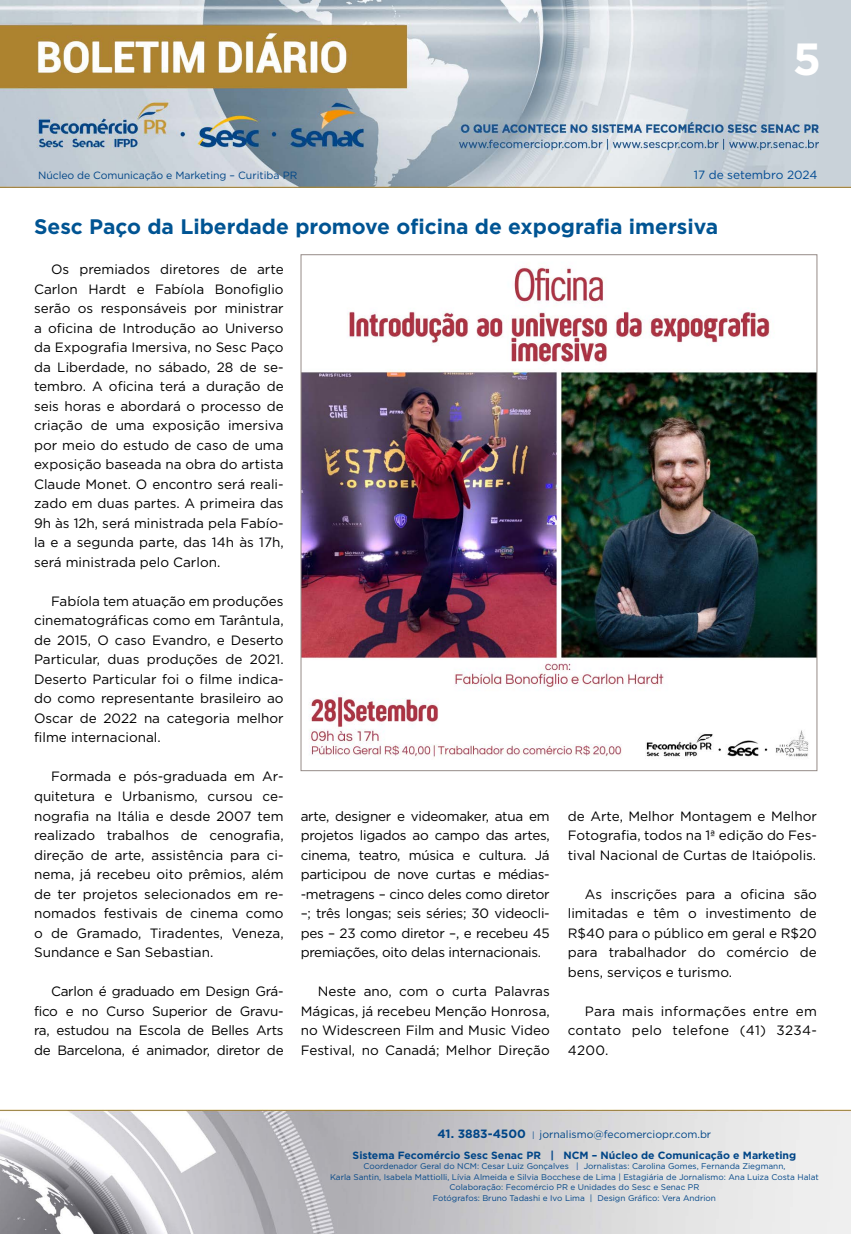
<style>
.page{position:relative;width:851px;height:1234px;background:#fff}
.page>*{position:absolute;margin:0;border:0;box-sizing:border-box;transform-origin:0 0}
.t1{font:700 45px "Gotham";color:#fff}
.t2{font:700 21px "Gotham";color:#005493}
.t3{font:13.5px/19.5px "Gotham";color:#000;text-align:justify}
.t4{font:11.85px "Gotham";color:#004a93}
.t5{font:700 10.5px/21px "Gotham";color:#004587;text-align:center}
.t6{font:10.5px "Gotham";letter-spacing:-.01em;color:#004587}
.t7{font:8.25px/10.5px "Gotham";color:#004587;text-align:center}
.s1{font-size:12px}
.s2{font-weight:400;font-size:8.25px}
.s3{font-weight:400}
</style>
<div class="page">
<img style="left:0;top:0;width:850px;height:188px">
<img style="left:0;top:1109px;width:850px;height:124px">
<img style="left:303px;top:267px;width:512px;height:490px">
<h1 class="t1" style="left:792px;top:29px;width:30px">5</h1>
<p class="t6" style="left:38px;top:168px;width:260px">Núcleo de Comunicação e Marketing – Curitiba PR</p>
<p class="t4" style="left:693px;top:167px;width:125px">17 de setembro 2024</p>
<h2 class="t2" style="left:34px;top:212px;width:685px">Sesc Paço da Liberdade promove oficina de expografia imersiva</h2>
<p class="t3" style="left:34px;top:259px;width:251px;text-indent:17px">Os premiados diretores de arte Carlon Hardt e Fabíola Bonofiglio serão os responsáveis por ministrar a oficina de Introdução ao Universo da Expografia Imersiva, no Sesc Paço da Liberdade, no sábado, 28 de se&shy;tembro. A oficina terá a duração de seis horas e abordará o processo de criação de uma exposição imersiva por meio do estudo de caso de uma exposição baseada na obra do artista Claude Monet. O encontro será reali&shy;zado em duas partes. A primeira das 9h às 12h, será ministrada pela Fabío&shy;la e a segunda parte, das 14h às 17h, será ministrada pelo Carlon.</p>
<p class="t3" style="left:34px;top:591px;width:251px;text-indent:17px">Fabíola tem atuação em produções cinematográficas como em Tarântula, de 2015, O caso Evandro, e Deserto Particular, duas produções de 2021.<br>Deserto Particular foi o filme indica&shy;do como representante brasileiro ao Oscar de 2022 na categoria melhor filme internacional.</p>
<p class="t3" style="left:34px;top:766px;width:251px;text-indent:17px">Formada e pós-graduada em Ar&shy;quitetura e Urbanismo, cursou ce&shy;nografia na Itália e desde 2007 tem realizado trabalhos de cenografia, direção de arte, assistência para ci&shy;nema, já recebeu oito prêmios, além de ter projetos selecionados em re&shy;nomados festivais de cinema como o de Gramado, Tiradentes, Veneza, Sundance e San Sebastian.</p>
<p class="t3" style="left:34px;top:981px;width:251px;text-indent:17px">Carlon é graduado em Design Grá&shy;fico e no Curso Superior de Gravu&shy;ra, estudou na Escola de Belles Arts de Barcelona, é animador, diretor de</p>
<p class="t3" style="left:567px;top:805px;width:250px">de Arte, Melhor Montagem e Melhor Fotografia, todos na 1ª edição do Fes&shy;tival Nacional de Curtas de Itaiópolis.</p>
<p class="t3" style="left:567px;top:883px;width:250px;text-indent:17px">As inscrições para a oficina são limitadas e têm o investimento de R$40 para o público em geral e R$20 para trabalhador do comércio de bens, serviços e turismo.</p>
<p class="t3" style="left:567px;top:1000px;width:250px;text-indent:17px">Para mais informações entre em contato pelo telefone (41) 3234- 4200.</p>
<p class="t3" style="left:300px;top:805px;width:250px">arte, designer e videomaker, atua em projetos ligados ao campo das artes, cinema, teatro, música e cultura. Já participou de nove curtas e médias--metragens – cinco deles como diretor –; três longas; seis séries; 30 videocli&shy;pes – 23 como diretor –, e recebeu 45 premiações, oito delas internacionais.</p>
<p class="t3" style="left:300px;top:981px;width:250px;text-indent:17px">Neste ano, com o curta Palavras Mágicas, já recebeu Menção Honrosa, no Widescreen Film and Music Video Festival, no Canadá; Melhor Direção</p>
<p class="t5" style="left:352px;top:1122px;width:445px"><span class="s1">41. 3883-4500</span> <span class="s2">|</span> <span class="s3">jornalismo@fecomerciopr.com.br<br></span>Sistema Fecomércio Sesc Senac PR | NCM – Núcleo de Comunicação e Marketing</p>
<p class="t7" style="left:330px;top:1160px;width:490px">Coordenador Geral do NCM: Cesar Luiz Gonçalves | Jornalistas: Carolina Gomes, Fernanda Ziegmann,<br>Karla Santin, Isabela Mattiolli, Lívia Almeida e Silvia Bocchese de Lima | Estagiária de Jornalismo: Ana Luiza Costa Halat Colaboração: Fecomércio PR e Unidades do Sesc e Senac PR<br>Fotógrafos: Bruno Tadashi e Ivo Lima | Design Gráfico: Vera Andrion</p>
</div>
